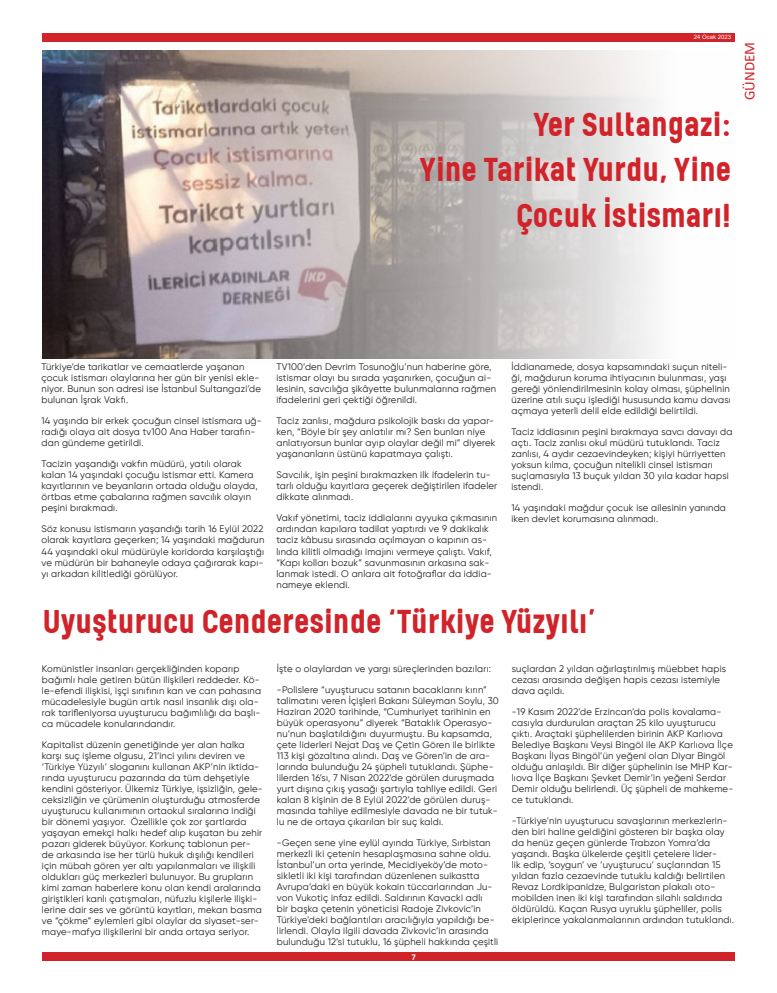
<style>
.page{position:relative;width:777px;height:993px;background:#fff}
.page>*{position:absolute;margin:0;border:0;box-sizing:border-box;transform-origin:0 0}
.t1{font:700 38px/45.6px "Kelpt A1";color:#d1232a;text-align:right}
.t2{font:15px "Calibri";color:#d1232a}
.t3{font:9.5px/11px "Gilroy";letter-spacing:.02em;color:#231f20}
.t4{font:700 8px "Gilroy";color:#fff}
.t5{font:6px "Arial";color:#fff}
</style>
<div class="page">
<div style="left:42px;top:33px;width:692px;height:9px;background:#d1232a"></div>
<div style="left:42px;top:952px;width:692px;height:8px;background:#d1232a"></div>
<img style="left:42px;top:50px;width:612px;height:308px">
<p class="t5" style="left:693px;top:33px;width:39px">24 Ocak 2023</p>
<p class="t1" style="left:533px;top:100px;width:199px">Yer Sultangazi:</p>
<p class="t1" style="left:419px;top:146px;width:313px">Yine Tarikat Yurdu, Yine<br>Çocuk İstismarı!</p>
<h2 class="t2" style="left:739px;top:100px;width:60px;rotate:-90deg">GÜNDEM</h2>
<p class="t3" style="left:42px;top:361px;width:221px">Türkiye’de tarikatlar ve cemaatlerde yaşanan çocuk istismarı olaylarına her gün bir yenisi ekle&shy;niyor. Bunun son adresi ise İstanbul Sultangazi’de bulunan İşrak Vakfı.</p>
<p class="t3" style="left:42px;top:415px;width:222px">14 yaşında bir erkek çocuğun cinsel istismara uğ&shy;radığı olaya ait dosya tv100 Ana Haber tarafın&shy;dan gündeme getirildi.</p>
<p class="t3" style="left:42px;top:458px;width:218px">Tacizin yaşandığı vakfın müdürü, yatılı olarak kalan 14 yaşındaki çocuğu istismar etti. Kamera kayıtlarının ve beyanların ortada olduğu olayda, örtbas etme çabalarına rağmen savcılık olayın peşini bırakmadı.</p>
<p class="t3" style="left:42px;top:523px;width:224px;text-align:justify">Söz konusu istismarın yaşandığı tarih 16 Eylül 2022 olarak kayıtlara geçerken; 14 yaşındaki mağdurun 44 yaşındaki okul müdürüyle koridorda karşılaştığı ve müdürün bir bahaneyle odaya çağırarak kapı&shy;yı arkadan kilitlediği görülüyor.</p>
<p class="t3" style="left:276px;top:361px;width:221px">TV100’den Devrim Tosunoğlu’nun haberine göre, istismar olayı bu sırada yaşanırken, çocuğun ai&shy;lesinin, savcılığa şikâyette bulunmalarına rağmen ifadelerini geri çektiği öğrenildi.</p>
<p class="t3" style="left:276px;top:415px;width:220px">Taciz zanlısı, mağdura psikolojik baskı da yapar&shy;ken, “Böyle bir şey anlatılır mı? Sen bunları niye anlatıyorsun bunlar ayıp olaylar değil mi” diyerek yaşananların üstünü kapatmaya çalıştı.</p>
<p class="t3" style="left:276px;top:469px;width:222px">Savcılık, işin peşini bırakmazken ilk ifadelerin tu&shy;tarlı olduğu kayıtlara geçerek değiştirilen ifadeler dikkate alınmadı.</p>
<p class="t3" style="left:276px;top:512px;width:222px">Vakıf yönetimi, taciz iddialarını ayyuka çıkmasının ardından kapılara tadilat yaptırdı ve 9 dakikalık taciz kâbusu sırasında açılmayan o kapının as&shy;lında kilitli olmadığı imajını vermeye çalıştı. Vakıf, “Kapı kolları bozuk” savunmasının arkasına sak&shy;lanmak istedi. O anlara ait fotoğraflar da iddia&shy;nameye eklendi.</p>
<p class="t3" style="left:511px;top:361px;width:221px">İddianamede, dosya kapsamındaki suçun niteli&shy;ği, mağdurun koruma ihtiyacının bulunması, yaşı gereği yönlendirilmesinin kolay olması, şüphelinin üzerine atılı suçu işlediği hususunda kamu davası açmaya yeterli delil elde edildiği belirtildi.</p>
<p class="t3" style="left:511px;top:426px;width:223px">Taciz iddiasının peşini bırakmaya savcı davayı da açtı. Taciz zanlısı okul müdürü tutuklandı. Taciz zanlısı, 4 aydır cezaevindeyken; kişiyi hürriyetten yoksun kılma, çocuğun nitelikli cinsel istismarı suçlamasıyla 13 buçuk yıldan 30 yıla kadar hapsi istendi.</p>
<p class="t3" style="left:511px;top:502px;width:216px">14 yaşındaki mağdur çocuk ise ailesinin yanında iken devlet korumasına alınmadı.</p>
<p class="t1" style="left:43px;top:597px;width:555px">Uyuşturucu Cenderesinde ‘Türkiye Yüzyılı’</p>
<p class="t3" style="left:42px;top:662px;width:221px">Komünistler insanları gerçekliğinden koparıp bağımlı hale getiren bütün ilişkileri reddeder. Kö&shy;le-efendi ilişkisi, işçi sınıfının kan ve can pahasına mücadelesiyle bugün artık nasıl insanlık dışı ola&shy;rak tarifleniyorsa uyuşturucu bağımlılığı da başlı&shy;ca mücadele konularındandır.</p>
<p class="t3" style="left:42px;top:738px;width:222px">Kapitalist düzenin genetiğinde yer alan halka karşı suç işleme olgusu, 21’inci yılını deviren ve ‘Türkiye Yüzyılı’ sloganını kullanan AKP’nin iktida&shy;rında uyuşturucu pazarında da tüm dehşetiyle kendini gösteriyor. Ülkemiz Türkiye, işsizliğin, gele&shy;ceksizliğin ve çürümenin oluşturduğu atmosferde uyuşturucu kullanımının ortaokul sıralarına indiği bir dönemi yaşıyor. Özellikle çok zor şartlarda yaşayan emekçi halkı hedef alıp kuşatan bu zehir pazarı giderek büyüyor. Korkunç tablonun per&shy;de arkasında ise her türlü hukuk dışılığı kendileri için mübah gören yer altı yapılanmaları ve ilişkili oldukları güç merkezleri bulunuyor. Bu grupların kimi zaman haberlere konu olan kendi aralarında giriştikleri kanlı çatışmaları, nüfuzlu kişilerle ilişki&shy;lerine dair ses ve görüntü kayıtları, mekan basma ve “çökme” eylemleri gibi olaylar da siyaset-ser&shy;maye-mafya ilişkilerini bir anda ortaya seriyor.</p>
<p class="t3" style="left:277px;top:662px;width:216px">İşte o olaylardan ve yargı süreçlerinden bazıları:</p>
<p class="t3" style="left:277px;top:683px;width:224px">-Polislere “uyuşturucu satanın bacaklarını kırın” talimatını veren İçişleri Bakanı Süleyman Soylu, 30<br>Haziran 2020 tarihinde, “Cumhuriyet tarihinin en büyük operasyonu” diyerek “Bataklık Operasyo&shy;nu’nun başlatıldığını duyurmuştu. Bu kapsamda, çete liderleri Nejat Daş ve Çetin Gören ile birlikte 113 kişi gözaltına alındı. Daş ve Gören’in de ara&shy;larında bulunduğu 24 şüpheli tutuklandı. Şüphe&shy;lilerden 16’sı, 7 Nisan 2022’de görülen duruşmada yurt dışına çıkış yasağı şartıyla tahliye edildi. Geri kalan 8 kişinin de 8 Eylül 2022’de görülen duruş&shy;masında tahliye edilmesiyle davada ne bir tutuk&shy;lu ne de ortaya çıkarılan bir suç kaldı.</p>
<p class="t3" style="left:277px;top:836px;width:223px">-Geçen sene yine eylül ayında Türkiye, Sırbistan merkezli iki çetenin hesaplaşmasına sahne oldu.<br>İstanbul’un orta yerinde, Mecidiyeköy’de moto&shy;sikletli iki kişi tarafından düzenlenen suikastta Avrupa’daki en büyük kokain tüccarlarından Ju&shy;von Vukotiç infaz edildi. Saldırının Kavacki adlı<br>bir başka çetenin yöneticisi Radoje Zivkovic’in Türkiye’deki bağlantıları aracılığıyla yapıldığı be&shy;lirlendi. Olayla ilgili davada Zivkovic’in arasında bulunduğu 12’si tutuklu, 16 şüpheli hakkında çeşitli</p>
<p class="t4" style="left:412px;top:951px;width:5px">7</p>
<p class="t3" style="left:512px;top:662px;width:216px">suçlardan 2 yıldan ağırlaştırılmış müebbet hapis cezası arasında değişen hapis cezası istemiyle dava açıldı.</p>
<p class="t3" style="left:512px;top:705px;width:223px">-19 Kasım 2022’de Erzincan’da polis kovalama&shy;casıyla durdurulan araçtan 25 kilo uyuşturucu çıktı. Araçtaki şüphelilerden birinin AKP Karlıova Belediye Başkanı Veysi Bingöl ile AKP Karlıova İlçe Başkanı İlyas Bingöl’ün yeğeni olan Diyar Bingöl olduğu anlaşıldı. Bir diğer şüphelinin ise MHP Kar&shy;lıova İlçe Başkanı Şevket Demir’in yeğeni Serdar Demir olduğu belirlendi. Üç şüpheli de mahkeme&shy;ce tutuklandı.</p>
<p class="t3" style="left:512px;top:814px;width:224px">-Türkiye’nin uyuşturucu savaşlarının merkezlerin&shy;den biri haline geldiğini gösteren bir başka olay da henüz geçen günlerde Trabzon Yomra’da yaşandı. Başka ülkelerde çeşitli çetelere lider-<br>lik edip, ‘soygun’ ve ‘uyuşturucu’ suçlarından 15 yıldan fazla cezaevinde tutuklu kaldığı belirtilen Revaz Lordkipanidze, Bulgaristan plakalı oto&shy;mobilden inen iki kişi tarafından silahlı saldırıda öldürüldü. Kaçan Rusya uyruklu şüpheliler, polis ekiplerince yakalanmalarının ardından tutuklandı.</p>
</div>
